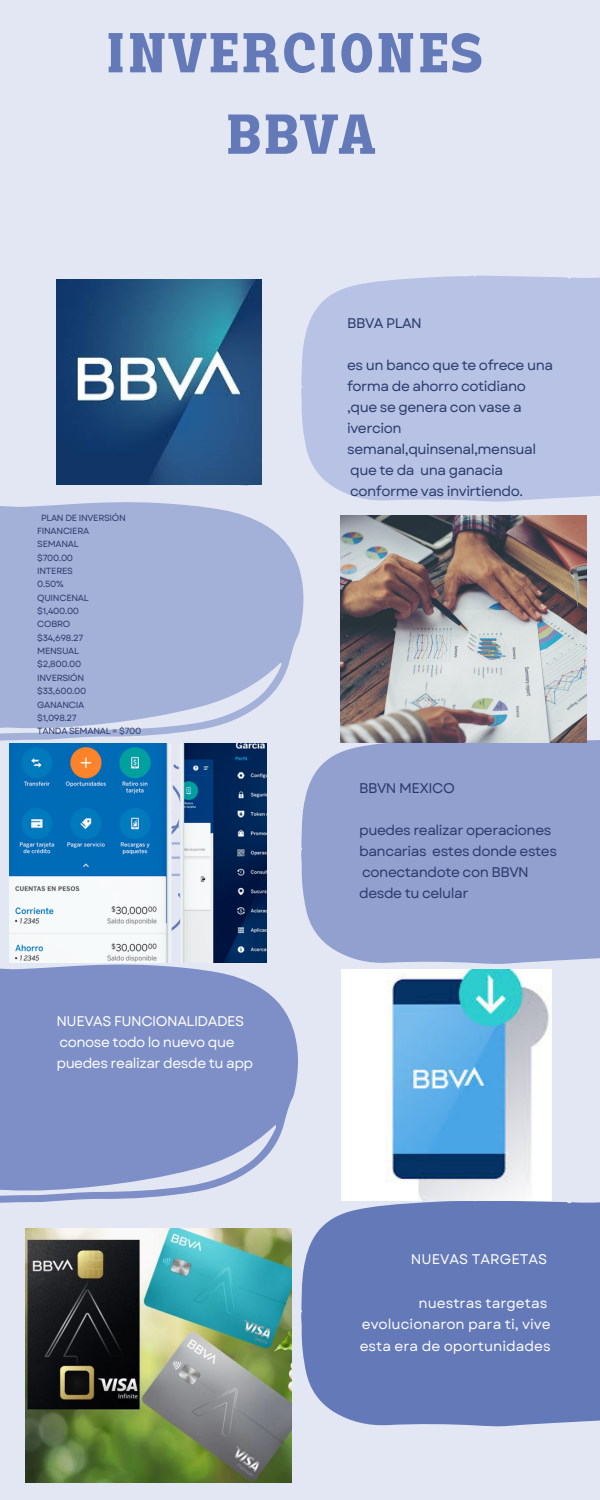
<style>
.page{position:relative;width:600px;height:1500px;background:#e3e7f4}
.page>*{position:absolute;margin:0;border:0;box-sizing:border-box;transform-origin:0 0}
.t1{font:700 54.4px "Lazord Slab";color:#6479b8}
.t2{font:14px/21px "Garet";letter-spacing:-.035em;color:#293969}
.t3{font:14px/21.8px "Garet";color:#fff}
.t4{font:14px/21px "Garet";letter-spacing:-.035em;color:#fff}
.t5{font:8.9px "Garet";letter-spacing:-.035em;color:#293969}
</style>
<div class="page">
<svg style="left:301px;top:275px;width:299px;height:248px;background:#bbc6e5"></svg>
<svg style="left:0;top:501px;width:305px;height:240px;background:#acb8dc"></svg>
<svg style="left:295px;top:722px;width:305px;height:263px;background:#9aa8d3"></svg>
<svg style="left:0;top:964px;width:300px;height:239px;background:#8c9ccd"></svg>
<svg style="left:295px;top:1184px;width:305px;height:243px;background:#7184be"></svg>
<img style="left:56px;top:280px;width:205px;height:205px">
<img style="left:341px;top:516px;width:246px;height:227px">
<img style="left:26px;top:1228px;width:266px;height:254px">
<img style="left:342px;top:969px;width:209px;height:231px">
<img style="left:9px;top:743px;width:258px;height:220px">
<p class="t1" style="left:105px;top:33px;width:381px">INVERCIONES</p>
<p class="t1" style="left:224px;top:114px;width:153px">BBVA</p>
<p class="t5" style="left:41px;top:511px;width:86px">PLAN DE INVERSIÓN</p>
<p class="t5" style="left:37px;top:524px;width:54px">FINANCIERA</p>
<p class="t5" style="left:37px;top:538px;width:43px">SEMANAL</p>
<p class="t5" style="left:37px;top:551px;width:37px">$700.00</p>
<p class="t5" style="left:37px;top:564px;width:37px">INTERES</p>
<p class="t5" style="left:37px;top:578px;width:28px">0.50%</p>
<p class="t5" style="left:37px;top:591px;width:53px">QUINCENAL</p>
<p class="t5" style="left:37px;top:604px;width:43px">$1,400.00</p>
<p class="t5" style="left:37px;top:618px;width:35px">COBRO</p>
<p class="t5" style="left:37px;top:631px;width:48px">$34,698.27</p>
<p class="t5" style="left:37px;top:645px;width:43px">MENSUAL</p>
<p class="t5" style="left:37px;top:658px;width:46px">$2,800.00</p>
<p class="t5" style="left:37px;top:671px;width:49px">INVERSIÓN</p>
<p class="t5" style="left:37px;top:685px;width:51px">$33,600.00</p>
<p class="t5" style="left:37px;top:698px;width:49px">GANANCIA</p>
<p class="t5" style="left:37px;top:711px;width:41px">$1,098.27</p>
<p class="t5" style="left:37px;top:725px;width:106px">TANDA SEMANAL = $700</p>
<p class="t4" style="left:56px;top:1011px;width:189px">NUEVAS FUNCIONALIDADES</p>
<p class="t4" style="left:56px;top:1032px;width:198px">conose todo lo nuevo que puedes realizar desde tu app</p>
<p class="t2" style="left:347px;top:312px;width:76px">BBVA PLAN</p>
<p class="t2" style="left:347px;top:354px;width:207px">es un banco que te ofrece una forma de ahorro cotidiano ,que se genera con vase a ivercion semanal,quinsenal,mensual que te da una ganacia conforme vas invirtiendo.</p>
<p class="t2" style="left:359px;top:777px;width:97px">BBVN MEXICO</p>
<p class="t2" style="left:359px;top:819px;width:199px">puedes realizar operaciones bancarias estes donde estes conectandote con BBVN desde tu celular</p>
<p class="t3" style="left:411px;top:1248px;width:138px">NUEVAS TARGETAS</p>
<p class="t3" style="left:360px;top:1292px;width:193px;text-indent:59px">nuestras targetas evolucionaron para ti, vive esta era de oportunidades</p>
</div>
